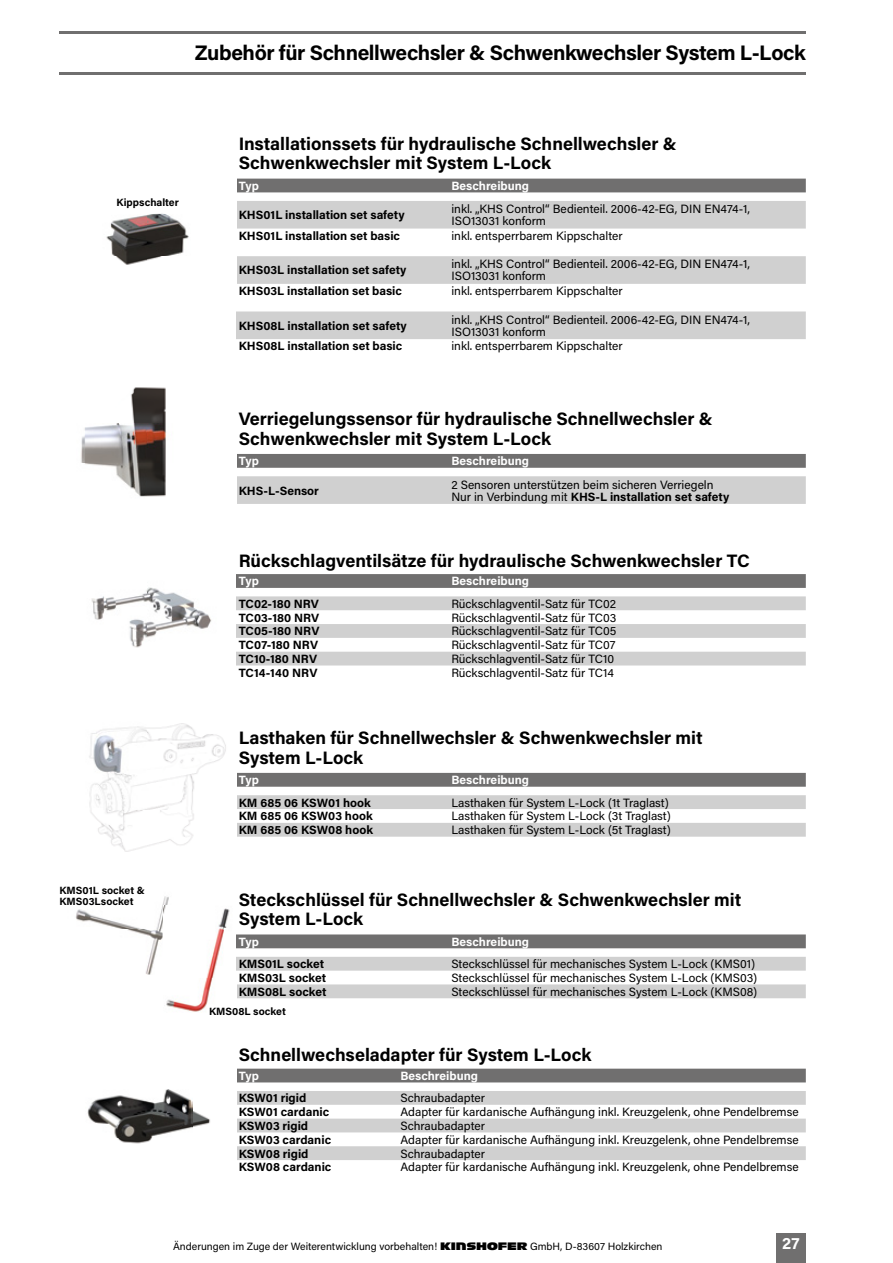
<style>
.page{position:relative;width:893px;height:1263px;background:#fff}
.page>*{position:absolute;margin:0;border:0;box-sizing:border-box;transform-origin:0 0}
.t1{font:700 21px "Acumin Pro";letter-spacing:-.02em;color:#000}
.t2{font:700 18px/19.5px "Acumin Pro";color:#000}
.t3{font:700 16.5px "Acumin Pro";color:#fff}
.t4{font:12px/12px "Acumin Pro";color:#000}
.t5{font:700 12px "Acumin Pro";color:#000}
.t6{font:700 12px "Acumin Pro";color:#fff}
.t7{font:10.5px "Acumin Pro";color:#000}
.t8{font:700 10.5px/10.5px "Acumin Pro";color:#000}
.s1{font-weight:700}
.s2{font-family:"Antique Olive Kinshofer"}
</style>
<div class="page">
<div style="left:776px;top:1233px;width:30px;height:30px;background:#706f6f"></div>
<div style="left:237px;top:179px;width:569px;height:13px;background:#706f6f"></div>
<svg style="left:236px;top:201px;width:570px;height:138px;fill:#d0d0d0"></svg>
<hr style="left:60px;top:72px;width:746px;height:2px;background:#706f6f">
<hr style="left:60px;top:32px;width:746px;height:2px;background:#706f6f">
<svg style="left:236px;top:574px;width:570px;height:14px;background:#717070"></svg>
<svg style="left:236px;top:596px;width:570px;height:69px"></svg>
<svg style="left:237px;top:454px;width:569px;height:14px;background:#727171"></svg>
<div style="left:237px;top:476px;width:569px;height:28px;background:#d0d0d0"></div>
<svg style="left:237px;top:773px;width:569px;height:14px;background:#727171"></svg>
<svg style="left:237px;top:795px;width:569px;height:42px"></svg>
<svg style="left:236px;top:934px;width:570px;height:14px;background:#757474"></svg>
<svg style="left:236px;top:957px;width:570px;height:41px"></svg>
<img style="left:76px;top:896px;width:93px;height:33px">
<img style="left:127px;top:929px;width:36px;height:46px">
<img style="left:166px;top:908px;width:64px;height:104px">
<img style="left:164px;top:906px;width:8px;height:69px">
<img style="left:81px;top:387px;width:85px;height:110px">
<img style="left:106px;top:213px;width:83px;height:52px">
<img style="left:91px;top:587px;width:121px;height:61px">
<img style="left:89px;top:723px;width:137px;height:129px">
<div style="left:237px;top:1069px;width:569px;height:13px;background:#706f6f"></div>
<svg style="left:237px;top:1091px;width:569px;height:69px"></svg>
<img style="left:87px;top:1089px;width:123px;height:55px">
<h1 class="t1" style="left:195px;top:38px;width:612px">Zubehör für Schnellwechsler &amp; Schwenkwechsler System L-Lock</h1>
<p class="t8" style="left:117px;top:197px;width:64px">Kippschalter</p>
<p class="t8" style="left:60px;top:885px;width:87px">KMS01L socket &amp;<br>KMS03Lsocket</p>
<h2 class="t2" style="left:239px;top:133px;width:440px">Installationssets für hydraulische Schnellwechsler &amp;<br>Schwenkwechsler mit System L-Lock</h2>
<p class="t6" style="left:239px;top:177px;width:22px">Typ</p>
<p class="t6" style="left:451px;top:177px;width:79px">Beschreibung</p>
<p class="t5" style="left:239px;top:206px;width:167px">KHS01L installation set safety</p>
<p class="t4" style="left:451px;top:202px;width:300px">inkl. „KHS Control“ Bedienteil. 2006-42-EG, DIN EN474-1,<br>ISO13031 konform</p>
<p class="t5" style="left:239px;top:227px;width:163px">KHS01L installation set basic</p>
<p class="t4" style="left:451px;top:229px;width:173px">inkl. entsperrbarem Kippschalter</p>
<p class="t5" style="left:239px;top:262px;width:169px">KHS03L installation set safety</p>
<p class="t4" style="left:451px;top:258px;width:300px">inkl. „KHS Control“ Bedienteil. 2006-42-EG, DIN EN474-1,<br>ISO13031 konform</p>
<p class="t5" style="left:239px;top:282px;width:165px">KHS03L installation set basic</p>
<p class="t4" style="left:451px;top:284px;width:173px">inkl. entsperrbarem Kippschalter</p>
<p class="t5" style="left:239px;top:317px;width:169px">KHS08L installation set safety</p>
<p class="t4" style="left:451px;top:313px;width:300px">inkl. „KHS Control“ Bedienteil. 2006-42-EG, DIN EN474-1,<br>ISO13031 konform</p>
<p class="t5" style="left:239px;top:338px;width:165px">KHS08L installation set basic</p>
<p class="t4" style="left:451px;top:340px;width:173px">inkl. entsperrbarem Kippschalter</p>
<h2 class="t2" style="left:239px;top:408px;width:476px">Verriegelungssensor für hydraulische Schnellwechsler &amp;<br>Schwenkwechsler mit System L-Lock</h2>
<p class="t6" style="left:239px;top:453px;width:22px">Typ</p>
<p class="t6" style="left:451px;top:453px;width:79px">Beschreibung</p>
<p class="t5" style="left:239px;top:482px;width:82px">KHS-L-Sensor</p>
<p class="t4" style="left:451px;top:478px;width:279px">2 Sensoren unterstützen beim sicheren Verriegeln<br>Nur in Verbindung mit <span class="s1">KHS-L installation set safety</span></p>
<h2 class="t2" style="left:239px;top:550px;width:513px">Rückschlagventilsätze für hydraulische Schwenkwechsler TC</h2>
<p class="t6" style="left:239px;top:573px;width:22px">Typ</p>
<p class="t6" style="left:451px;top:573px;width:79px">Beschreibung</p>
<p class="t5" style="left:239px;top:595px;width:82px">TC02-180 NRV</p>
<p class="t4" style="left:451px;top:597px;width:166px">Rückschlagventil-Satz für TC02</p>
<p class="t5" style="left:239px;top:609px;width:82px">TC03-180 NRV</p>
<p class="t4" style="left:451px;top:611px;width:166px">Rückschlagventil-Satz für TC03</p>
<p class="t5" style="left:239px;top:623px;width:82px">TC05-180 NRV</p>
<p class="t4" style="left:451px;top:625px;width:167px">Rückschlagventil-Satz für TC05</p>
<p class="t5" style="left:239px;top:636px;width:81px">TC07-180 NRV</p>
<p class="t4" style="left:451px;top:638px;width:166px">Rückschlagventil-Satz für TC07</p>
<p class="t5" style="left:239px;top:650px;width:80px">TC10-180 NRV</p>
<p class="t4" style="left:451px;top:652px;width:164px">Rückschlagventil-Satz für TC10</p>
<p class="t5" style="left:239px;top:664px;width:80px">TC14-140 NRV</p>
<p class="t4" style="left:451px;top:666px;width:164px">Rückschlagventil-Satz für TC14</p>
<h2 class="t2" style="left:239px;top:727px;width:465px">Lasthaken für Schnellwechsler &amp; Schwenkwechsler mit<br>System L-Lock</h2>
<p class="t6" style="left:239px;top:771px;width:22px">Typ</p>
<p class="t6" style="left:451px;top:771px;width:79px">Beschreibung</p>
<p class="t5" style="left:239px;top:794px;width:134px">KM 685 06 KSW01 hook</p>
<p class="t4" style="left:451px;top:796px;width:219px">Lasthaken für System L-Lock (1t Traglast)</p>
<p class="t5" style="left:239px;top:808px;width:136px">KM 685 06 KSW03 hook</p>
<p class="t4" style="left:451px;top:810px;width:221px">Lasthaken für System L-Lock (3t Traglast)</p>
<p class="t5" style="left:239px;top:821px;width:136px">KM 685 06 KSW08 hook</p>
<p class="t4" style="left:451px;top:823px;width:221px">Lasthaken für System L-Lock (5t Traglast)</p>
<h2 class="t2" style="left:239px;top:889px;width:504px">Steckschlüssel für Schnellwechsler &amp; Schwenkwechsler mit<br>System L-Lock</h2>
<p class="t6" style="left:239px;top:933px;width:22px">Typ</p>
<p class="t6" style="left:451px;top:933px;width:79px">Beschreibung</p>
<p class="t5" style="left:239px;top:955px;width:87px">KMS01L socket</p>
<p class="t4" style="left:451px;top:957px;width:305px">Steckschlüssel für mechanisches System L-Lock (KMS01)</p>
<p class="t5" style="left:239px;top:969px;width:89px">KMS03L socket</p>
<p class="t4" style="left:451px;top:971px;width:307px">Steckschlüssel für mechanisches System L-Lock (KMS03)</p>
<p class="t5" style="left:239px;top:983px;width:89px">KMS08L socket</p>
<p class="t4" style="left:451px;top:985px;width:307px">Steckschlüssel für mechanisches System L-Lock (KMS08)</p>
<p class="t8" style="left:209px;top:1005px;width:78px">KMS08L socket</p>
<h2 class="t2" style="left:239px;top:1044px;width:354px">Schnellwechseladapter für System L-Lock</h2>
<p class="t6" style="left:239px;top:1067px;width:22px">Typ</p>
<p class="t6" style="left:400px;top:1067px;width:79px">Beschreibung</p>
<p class="t5" style="left:239px;top:1090px;width:69px">KSW01 rigid</p>
<p class="t4" style="left:400px;top:1091px;width:86px">Schraubadapter</p>
<p class="t5" style="left:239px;top:1103px;width:92px">KSW01 cardanic</p>
<p class="t4" style="left:400px;top:1105px;width:400px">Adapter für kardanische Aufhängung inkl. Kreuzgelenk, ohne Pendelbremse</p>
<p class="t5" style="left:239px;top:1117px;width:71px">KSW03 rigid</p>
<p class="t4" style="left:400px;top:1119px;width:86px">Schraubadapter</p>
<p class="t5" style="left:239px;top:1131px;width:94px">KSW03 cardanic</p>
<p class="t4" style="left:400px;top:1133px;width:400px">Adapter für kardanische Aufhängung inkl. Kreuzgelenk, ohne Pendelbremse</p>
<p class="t5" style="left:239px;top:1145px;width:71px">KSW08 rigid</p>
<p class="t4" style="left:400px;top:1147px;width:86px">Schraubadapter</p>
<p class="t5" style="left:239px;top:1159px;width:94px">KSW08 cardanic</p>
<p class="t4" style="left:400px;top:1161px;width:400px">Adapter für kardanische Aufhängung inkl. Kreuzgelenk, ohne Pendelbremse</p>
<p class="t7" style="left:173px;top:1239px;width:491px">Änderungen im Zuge der Weiterentwicklung vorbehalten! <span class="s2">KINSHOFER</span> GmbH, D-83607 Holzkirchen</p>
<h3 class="t3" style="left:782px;top:1232px;width:19px">27</h3>
</div>
